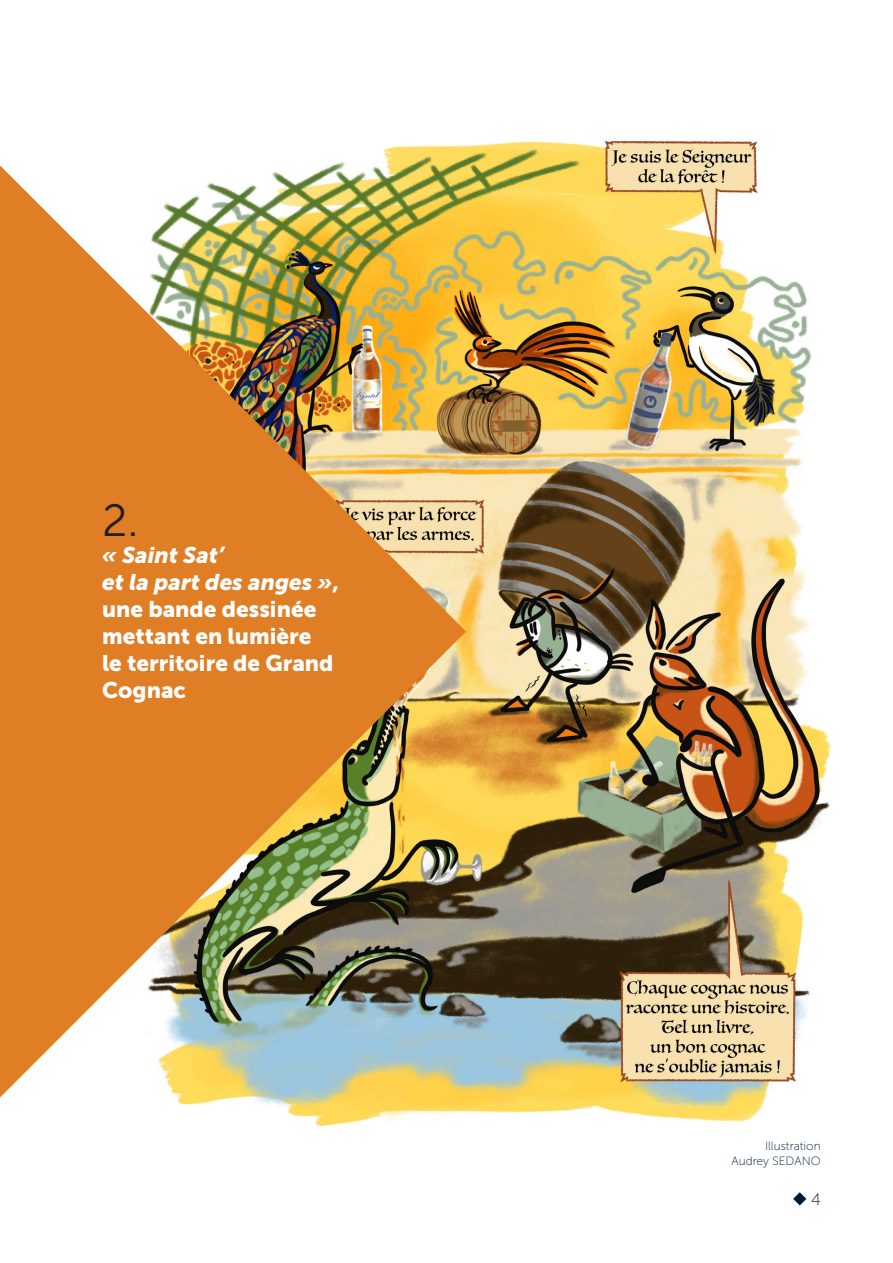
<style>
.page{position:relative;width:893px;height:1263px;background:#fff}
.page>*{position:absolute;margin:0;border:0;box-sizing:border-box;transform-origin:0 0}
.t1{font:45px "Museo Sans 300";color:#231f20}
.t2{font:22.5px/27px "Museo Sans 900";color:#fff}
.t3{font:16.5px "Museo Sans 100";color:#001a36}
.t4{font:12px/14.4px "Museo Sans 100";color:#001a36;text-align:right}
.s1{font-style:italic}
</style>
<div class="page">
<img style="left:177px;top:141px;width:655px;height:986px">
<img style="left:0;top:165px;width:466px;height:932px">
<svg style="left:793px;top:1192px;width:13px;height:13px"></svg>
<h1 class="t1" style="left:102px;top:496px;width:38px">2.</h1>
<p class="t2" style="left:102px;top:541px;width:238px"><span class="s1">« Saint Sat’<br>et la part des anges »</span>, une bande dessinée mettant en lumière<br>le territoire de Grand<br>Cognac</p>
<p class="t4" style="left:731px;top:1139px;width:91px">Illustration<br>Audrey SEDANO</p>
<p class="t3" style="left:811px;top:1190px;width:11px">4</p>
</div>
